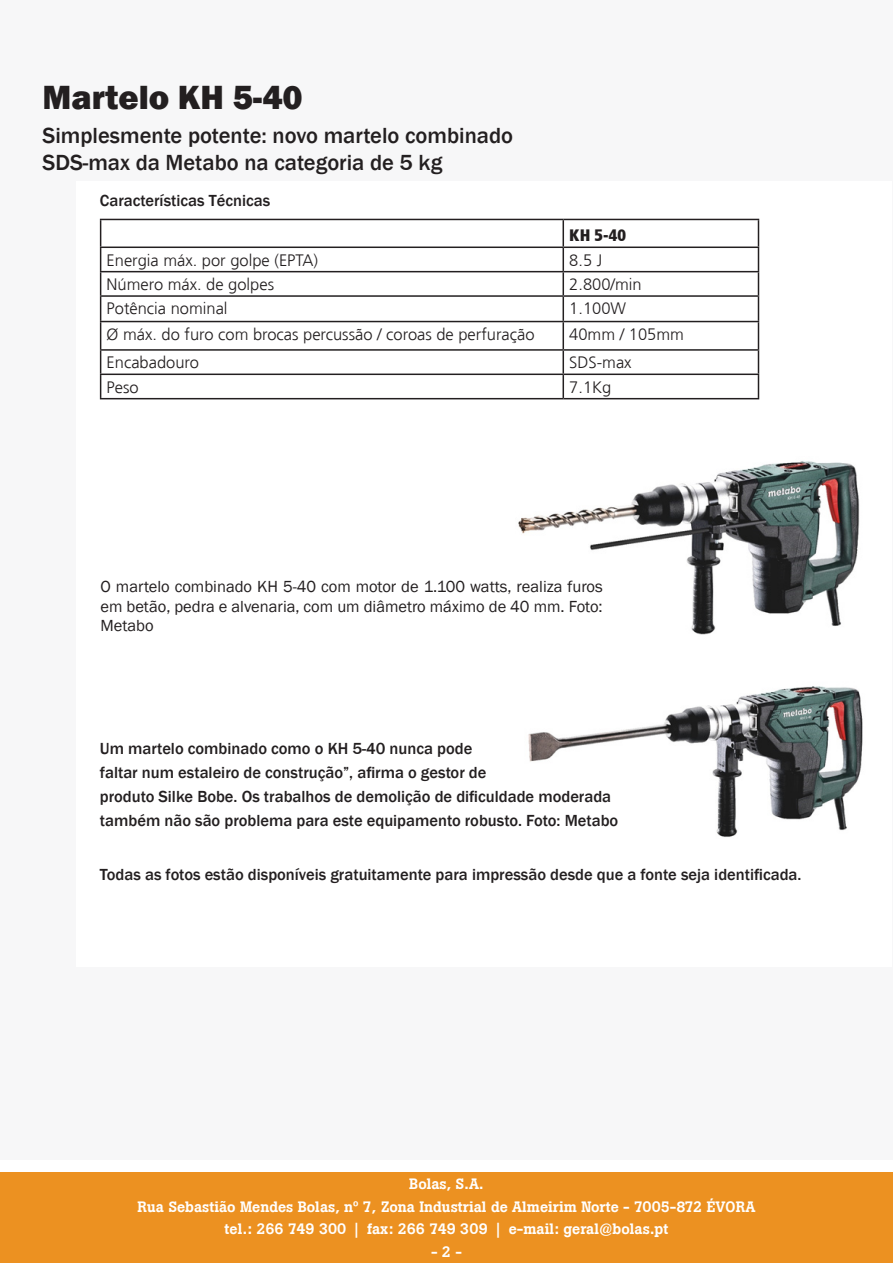
<style>
.page{position:relative;width:893px;height:1263px;background:#fff}
.page>*{position:absolute;margin:0;border:0;box-sizing:border-box;transform-origin:0 0}
.t1{font:800 34.5px "Franklin Gothic";color:#231f20}
.t2{font:500 22.5px/27px "Franklin Gothic";color:#231f20}
.t3{font:500 16.5px "Franklin Gothic";color:#231f20}
.t4{font:300 16.5px "Frutiger";color:#231f20}
.t5{font:16.5px/19.8px "Franklin Gothic";color:#231f20;text-align:justify}
.t6{font:900 condensed 16.5px "Frutiger";color:#231f20}
.t7{font:500 15px "Boton";color:#fff}
</style>
<div class="page">
<div style="left:0;top:1172px;width:893px;height:91px;background:#ec9121"></div>
<div style="left:0;top:0;width:892px;height:1159px;background:#f7f7f8"></div>
<div style="left:77px;top:181px;width:815px;height:786px;background:#fff"></div>
<hr style="left:100px;top:219px;width:463px;height:1px;background:#231f20">
<hr style="left:563px;top:219px;width:196px;height:1px;background:#231f20">
<hr style="left:562px;top:220px;width:2px;height:27px;background:#231f20">
<hr style="left:100px;top:247px;width:463px;height:1px;background:#231f20">
<hr style="left:563px;top:247px;width:196px;height:1px;background:#231f20">
<hr style="left:562px;top:248px;width:2px;height:23px;background:#231f20">
<hr style="left:100px;top:271px;width:463px;height:1px;background:#231f20">
<hr style="left:563px;top:271px;width:196px;height:1px;background:#231f20">
<hr style="left:562px;top:272px;width:2px;height:23px;background:#231f20">
<hr style="left:100px;top:295px;width:463px;height:2px;background:#231f20">
<hr style="left:563px;top:295px;width:196px;height:2px;background:#231f20">
<hr style="left:562px;top:297px;width:2px;height:24px;background:#231f20">
<hr style="left:100px;top:321px;width:463px;height:1px;background:#231f20">
<hr style="left:563px;top:321px;width:196px;height:1px;background:#231f20">
<hr style="left:562px;top:322px;width:2px;height:27px;background:#231f20">
<hr style="left:100px;top:349px;width:463px;height:2px;background:#231f20">
<hr style="left:563px;top:349px;width:196px;height:2px;background:#231f20">
<hr style="left:562px;top:351px;width:2px;height:23px;background:#231f20">
<hr style="left:100px;top:374px;width:463px;height:1px;background:#231f20">
<svg style="left:100px;top:220px;width:1px;height:178px"></svg>
<hr style="left:563px;top:374px;width:196px;height:1px;background:#231f20">
<hr style="left:562px;top:375px;width:2px;height:23px;background:#231f20">
<svg style="left:758px;top:220px;width:1px;height:178px"></svg>
<hr style="left:100px;top:398px;width:463px;height:1px;background:#231f20">
<hr style="left:563px;top:398px;width:196px;height:1px;background:#231f20">
<img style="left:518px;top:461px;width:342px;height:174px">
<img style="left:528px;top:686px;width:335px;height:151px">
<p class="t1" style="left:43px;top:75px;width:262px">Martelo KH 5-40</p>
<p class="t2" style="left:43px;top:123px;width:472px">Simplesmente potente: novo martelo combinado<br>SDS-max da Metabo na categoria de 5 kg</p>
<p class="t3" style="left:100px;top:190px;width:172px">Características Técnicas</p>
<p class="t6" style="left:569px;top:225px;width:58px">KH 5-40</p>
<p class="t4" style="left:107px;top:251px;width:213px">Energia máx. por golpe (EPTA)</p>
<p class="t4" style="left:569px;top:251px;width:35px">8.5 J</p>
<p class="t4" style="left:107px;top:275px;width:169px">Número máx. de golpes</p>
<p class="t4" style="left:569px;top:275px;width:74px">2.800/min</p>
<p class="t4" style="left:107px;top:299px;width:123px">Potência nominal</p>
<p class="t4" style="left:569px;top:299px;width:58px">1.100W</p>
<p class="t4" style="left:107px;top:325px;width:429px">Ø máx. do furo com brocas percussão / coroas de perfuração</p>
<p class="t4" style="left:569px;top:325px;width:116px">40mm / 105mm</p>
<p class="t4" style="left:107px;top:353px;width:94px">Encabadouro</p>
<p class="t4" style="left:569px;top:353px;width:64px">SDS-max</p>
<p class="t4" style="left:107px;top:378px;width:34px">Peso</p>
<p class="t4" style="left:569px;top:378px;width:44px">7.1Kg</p>
<p class="t5" style="left:101px;top:577px;width:504px">O martelo combinado KH 5-40 com motor de 1.100 watts, realiza furos em betão, pedra e alvenaria, com um diâmetro máximo de 40 mm. Foto:<br>Metabo</p>
<p class="t3" style="left:100px;top:738px;width:374px">Um martelo combinado como o KH 5-40 nunca pode</p>
<p class="t3" style="left:100px;top:762px;width:388px">faltar num estaleiro de construção”, afirma o gestor de</p>
<p class="t3" style="left:100px;top:786px;width:513px">produto Silke Bobe. Os trabalhos de demolição de dificuldade moderada</p>
<p class="t3" style="left:100px;top:810px;width:520px">também não são problema para este equipamento robusto. Foto: Metabo</p>
<p class="t3" style="left:100px;top:864px;width:703px">Todas as fotos estão disponíveis gratuitamente para impressão desde que a fonte seja identificada.</p>
<p class="t7" style="left:409px;top:1175px;width:76px">Bolas, S.A.</p>
<p class="t7" style="left:137px;top:1197px;width:619px">Rua Sebastião Mendes Bolas, nº 7, Zona Industrial de Almeirim Norte - 7005-872 ÉVORA</p>
<p class="t7" style="left:225px;top:1220px;width:445px">tel.: 266 749 300 | fax: 266 749 309 | e-mail: geral@bolas.pt</p>
<p class="t7" style="left:431px;top:1242px;width:32px">- 2 -</p>
</div>
